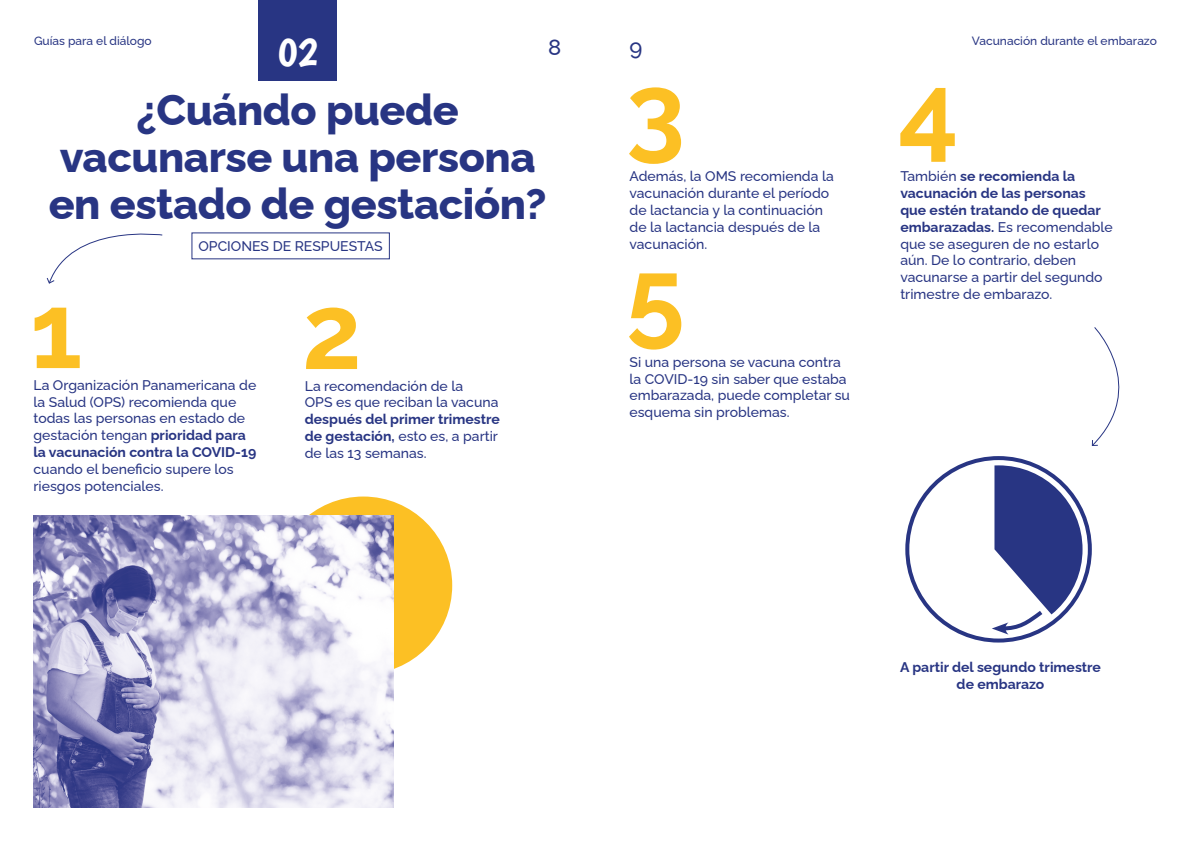
<style>
.page{position:relative;width:1191px;height:842px;background:#fff}
.page>*{position:absolute;margin:0;border:0;box-sizing:border-box;transform-origin:0 0}
.t1{font:700 105.8px "Raleway";color:#fcc024}
.t2{font:800 43px/47px "Raleway";letter-spacing:-.01em;color:#283583;text-align:center}
.t3{font:43px "Boogaloo";color:#fff}
.t4{font:500 22px "Raleway";color:#283583}
.t5{font:500 14px/16.8px "Raleway";color:#283583}
.t6{font:700 14px/16.8px "Raleway";color:#283583}
.t7{font:500 12px "Raleway";color:#283583}
.s1{font-weight:700}
.s2{font-weight:500}
</style>
<div class="page">
<div style="left:274px;top:496px;width:178px;height:178px;background:#fcc024;border-radius:50%"></div>
<div style="left:914px;top:465px;width:168px;height:168px;background:#283583;border-radius:50%"></div>
<svg style="left:905px;top:456px;width:148px;height:187px"></svg>
<div style="left:258px;top:0;width:79px;height:80px;background:#283583"></div>
<svg style="left:46px;top:233px;width:117px;height:51px"></svg>
<svg style="left:1091px;top:327px;width:29px;height:119px"></svg>
<img style="left:34px;top:516px;width:360px;height:292px">
<p class="t7" style="left:34px;top:31px;width:119px">Guías para el diálogo</p>
<p class="t7" style="left:972px;top:31px;width:187px">Vacunación durante el embarazo</p>
<h2 class="t3" style="left:277px;top:25px;width:43px">02</h2>
<h3 class="t4" style="left:548px;top:29px;width:15px">8</h3>
<h3 class="t4" style="left:629px;top:29px;width:14px">9</h3>
<h2 class="t2" style="left:49px;top:82px;width:499px">¿Cuándo puede vacunarse una persona en estado de gestación?</h2>
<p class="t5" style="left:198px;top:236px;width:186px">OPCIONES DE RESPUESTAS</p>
<h1 class="t1" style="left:30px;top:246px;width:54px">1</h1>
<h1 class="t1" style="left:302px;top:247px;width:61px">2</h1>
<p class="t5" style="left:34px;top:375px;width:224px">La Organización Panamericana de la Salud (OPS) recomienda que todas las personas en estado de gestación tengan <span class="s1">prioridad para la vacunación contra la COVID-19</span></p>
<p class="t5" style="left:34px;top:459px;width:202px">cuando el beneficio supere los riesgos potenciales.</p>
<p class="t5" style="left:305px;top:376px;width:195px">La recomendación de la<br>OPS es que reciban la vacuna</p>
<p class="t6" style="left:305px;top:409px;width:196px">después del primer trimestre de gestación, <span class="s2">esto es, a partir de las 13 semanas.</span></p>
<h1 class="t1" style="left:626px;top:27px;width:61px">3</h1>
<h1 class="t1" style="left:898px;top:27px;width:62px">4</h1>
<p class="t5" style="left:629px;top:166px;width:206px">Además, la OMS recomienda la vacunación durante el período de lactancia y la continuación de la lactancia después de la vacunación.</p>
<p class="t5" style="left:900px;top:166px;width:214px">También <span class="s1">se recomienda la vacunación de las personas que estén tratando de quedar embarazadas.</span> Es recomendable que se aseguren de no estarlo aún. De lo contrario, deben vacunarse a partir del segundo trimestre de embarazo.</p>
<h1 class="t1" style="left:626px;top:212px;width:60px">5</h1>
<p class="t5" style="left:629px;top:352px;width:222px">Si una persona se vacuna contra la COVID-19 sin saber que estaba embarazada, puede completar su esquema sin problemas.</p>
<p class="t6" style="left:900px;top:657px;width:202px;text-align:center">A partir del segundo trimestre de embarazo</p>
</div>
